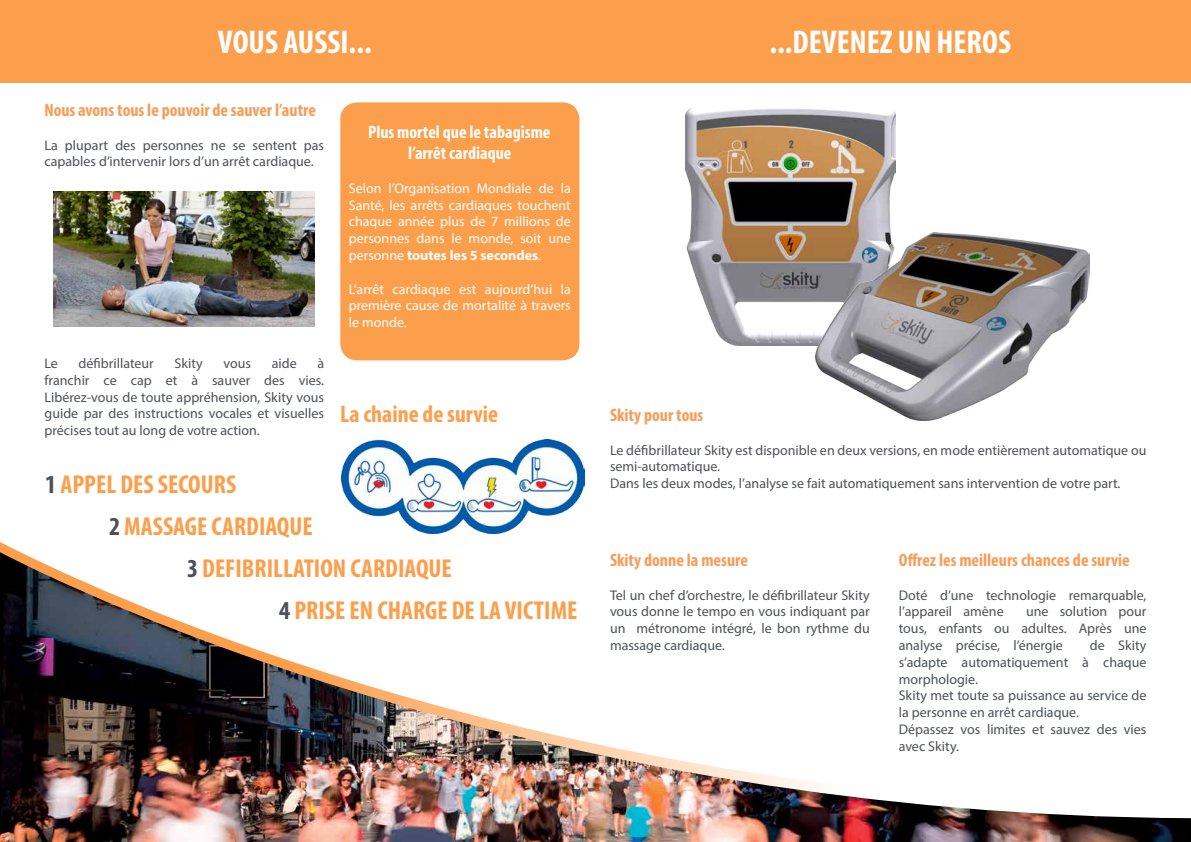
<style>
.page{position:relative;width:1191px;height:842px;background:#fff}
.page>*{position:absolute;margin:0;border:0;box-sizing:border-box;transform-origin:0 0}
.t1{font:700 condensed 33px "Myriad Pro";color:#fff}
.t2{font:700 condensed 26px "Myriad Pro";color:#fc9f4c}
.t3{font:700 condensed 24px "Myriad Pro";color:#fc9f4c}
.t4{font:700 condensed 18px "Myriad Pro";color:#f89c57}
.t5{font:700 condensed 18px/21.6px "Myriad Pro";color:#fff;text-align:center}
.t6{font:14px/16.8px "Myriad Pro";color:#4d5156}
.t7{font:14px/16.8px "Myriad Pro";color:#fff;text-align:justify}
.s1{font-weight:700}
.s2{color:#4d5156}
</style>
<div class="page">
<div style="left:0;top:0;width:1191px;height:82px;background:#fc9f4c"></div>
<img style="left:54px;top:191px;width:261px;height:136px">
<div style="left:340px;top:102px;width:239px;height:258px;background:#fc9f4c;border-radius:17px"></div>
<img style="left:342px;top:439px;width:243px;height:94px">
<img style="left:0;top:552px;width:1191px;height:290px">
<img style="left:685px;top:108px;width:210px;height:237px">
<img style="left:815px;top:232px;width:274px;height:189px">
<h1 class="t1" style="left:218px;top:22px;width:155px">VOUS AUSSI...</h1>
<p class="t4" style="left:45px;top:99px;width:273px">Nous avons tous le pouvoir de sauver l’autre</p>
<p class="t6" style="left:45px;top:136px;width:281px">La plupart des personnes ne se sentent pas capables d’intervenir lors d’un arrêt cardiaque.</p>
<p class="t6" style="left:45px;top:355px;width:15px">Le</p>
<p class="t6" style="left:79px;top:355px;width:77px">défibrillateur</p>
<p class="t6" style="left:174px;top:355px;width:30px">Skity</p>
<p class="t6" style="left:223px;top:355px;width:29px">vous</p>
<p class="t6" style="left:272px;top:355px;width:26px">aide</p>
<p class="t6" style="left:45px;top:355px;width:281px;text-align:justify;text-indent:273px">à franchir ce cap et à sauver des vies.<br>Libérez-vous de toute appréhension, Skity vous guide par des instructions vocales et visuelles précises tout au long de votre action.</p>
<p class="t5" style="left:368px;top:120px;width:184px">Plus mortel que le tabagisme l’arrêt cardiaque</p>
<p class="t7" style="left:349px;top:179px;width:224px">Selon l’Organisation Mondiale de la Santé, les arrêts cardiaques touchent chaque année plus de 7 millions de personnes dans le monde, soit une personne <span class="s1">toutes les 5 secondes</span>.</p>
<p class="t7" style="left:349px;top:280px;width:224px">L’arrêt cardiaque est aujourd’hui la première cause de mortalité à travers le monde.</p>
<h3 class="t3" style="left:340px;top:399px;width:159px">La chaine de survie</h3>
<h2 class="t2" style="left:45px;top:468px;width:192px"><span class="s2">1</span> APPEL DES SECOURS</h2>
<h2 class="t2" style="left:109px;top:510px;width:205px"><span class="s2">2</span> MASSAGE CARDIAQUE</h2>
<h2 class="t2" style="left:187px;top:552px;width:266px"><span class="s2">3</span> DEFIBRILLATION CARDIAQUE</h2>
<h2 class="t2" style="left:279px;top:594px;width:300px"><span class="s2">4</span> PRISE EN CHARGE DE LA VICTIME</h2>
<h1 class="t1" style="left:769px;top:22px;width:243px">...DEVENEZ UN HEROS</h1>
<p class="t4" style="left:610px;top:404px;width:95px">Skity pour tous</p>
<p class="t6" style="left:610px;top:441px;width:538px">Le défibrillateur Skity est disponible en deux versions, en mode entièrement automatique ou semi-automatique.<br>Dans les deux modes, l’analyse se fait automatiquement sans intervention de votre part.</p>
<p class="t4" style="left:610px;top:549px;width:139px">Skity donne la mesure</p>
<p class="t6" style="left:610px;top:586px;width:261px;text-align:justify">Tel un chef d’orchestre, le défibrillateur Skity vous donne le tempo en vous indiquant par un métronome intégré, le bon rythme du massage cardiaque.</p>
<p class="t4" style="left:898px;top:549px;width:232px">Offrez les meilleurs chances de survie</p>
<p class="t6" style="left:898px;top:586px;width:249px">Doté d’une technologie remarquable, l’appareil amène</p>
<p class="t6" style="left:898px;top:603px;width:249px;text-align:justify;text-indent:127px">une solution pour tous, enfants ou adultes. Après une analyse précise, l’énergie</p>
<p class="t6" style="left:898px;top:637px;width:249px;text-indent:191px">de Skity s’adapte automatiquement à chaque morphologie.<br>Skity met toute sa puissance au service de la personne en arrêt cardiaque.<br>Dépassez vos limites et sauvez des vies avec Skity.</p>
</div>
